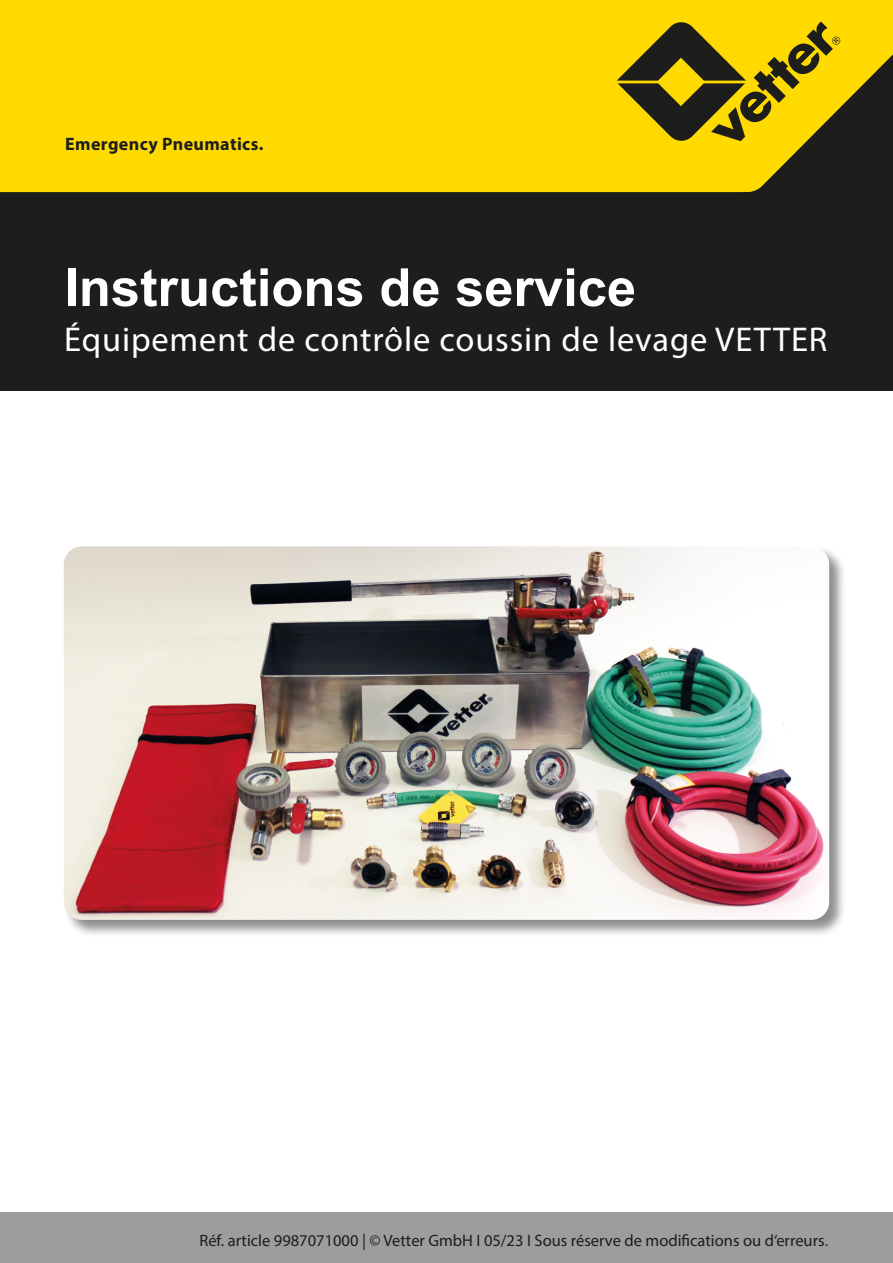
<style>
.page{position:relative;width:893px;height:1263px;background:#fff}
.page>*{position:absolute;margin:0;border:0;box-sizing:border-box;transform-origin:0 0}
.t1{font:700 52.5px "Arial";color:#fff}
.t2{font:34.5px "Myriad Pro";letter-spacing:.025em;color:#fff}
.t3{font:700 18px "Myriad Pro";letter-spacing:.02em;color:#1d1d1b}
.t4{font:16.5px "Myriad Pro";color:#1d1d1b}
.s1{font-family:"Arial"}
</style>
<div class="page">
<div style="left:0;top:0;width:893px;height:391px;background:#1d1d1b"></div>
<div style="left:0;top:1212px;width:893px;height:51px;background:#9d9d9d"></div>
<div style="left:0;top:0;width:893px;height:193px;background:#ffda00"></div>
<svg style="left:617px;top:21px;width:223px;height:120px"></svg>
<div style="left:63px;top:546px;width:784px;height:391px;background:#1d1d1b;opacity:.5"></div>
<img style="left:64px;top:546px;width:765px;height:374px">
<p class="t3" style="left:65px;top:132px;width:200px">Emergency Pneumatics.</p>
<h1 class="t1" style="left:64px;top:250px;width:573px">Instructions de service</h1>
<h2 class="t2" style="left:64px;top:318px;width:765px">Équipement de contrôle coussin de levage VETTER</h2>
<p class="t4" style="left:199px;top:1230px;width:631px">Réf. article 9987071000 | © Vetter GmbH I 05/23 I Sous réserve de modifications ou d‘erreurs<span class="s1">.</span></p>
</div>
